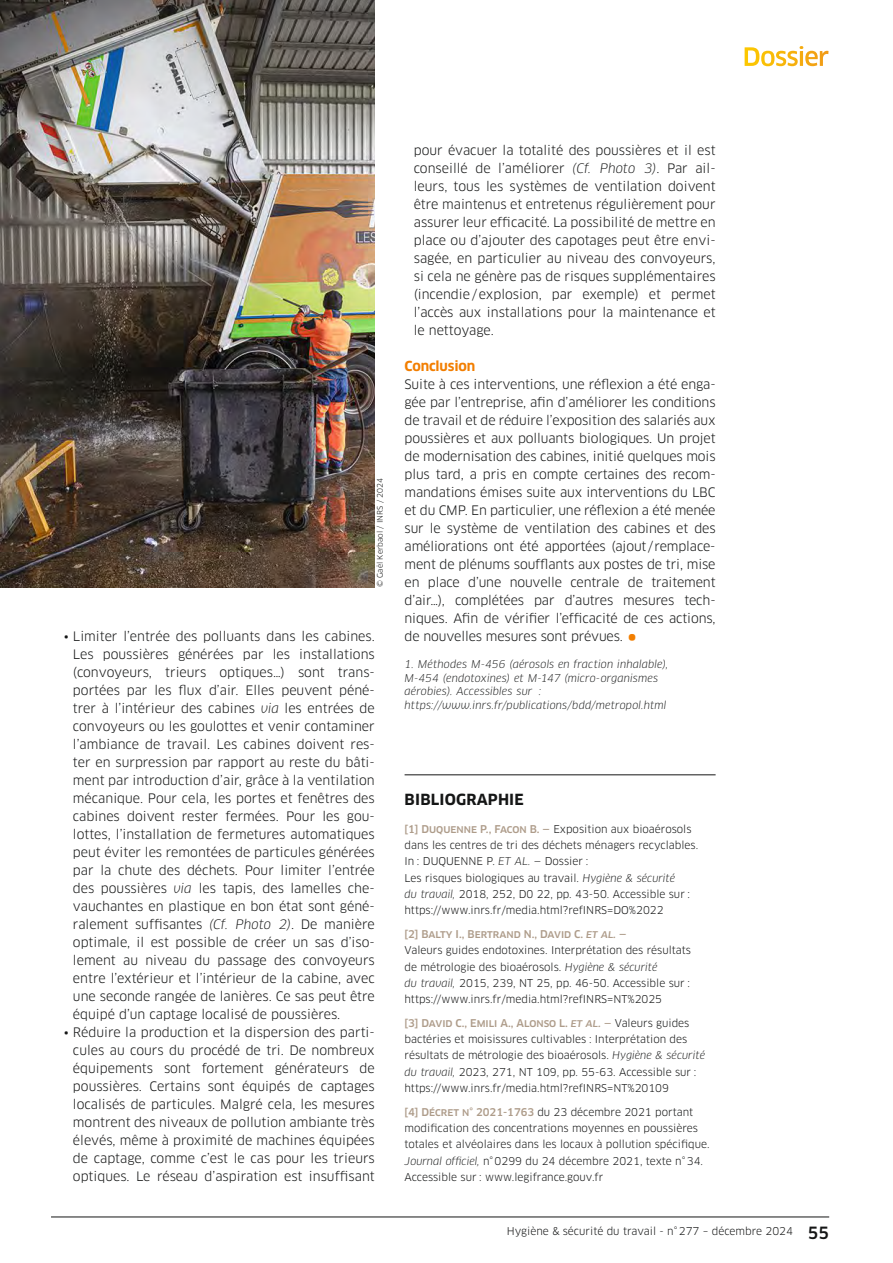
<style>
.page{position:relative;width:893px;height:1263px;background:#fff}
.page>*{position:absolute;margin:0;border:0;box-sizing:border-box;transform-origin:0 0}
.t1{font:700 15px "Clan OT";letter-spacing:.01em;color:#151616}
.t2{font:700 13.5px "Clan OT";letter-spacing:-.01em;color:#f27e00}
.t3{font:12.75px/18px "Clan OT";color:#151616;text-align:justify}
.t4{font:10.5px/16.4px "Clan OT";color:#151616}
.t5{font:italic 10.5px/13.5px "Clan OT";letter-spacing:.015em;color:#151616}
.t6{font:7.5px "Clan OT";color:#151616}
.s1{font-style:italic}
.s2{font-size:27px;color:#f27e00}
.s3{font-weight:500;color:#ae9c8a}
.s4{font-weight:500;font-style:italic;color:#ae9c8a}
.s5{font-weight:500;font-size:16.5px}
</style>
<div class="page">
<hr style="left:51px;top:1217px;width:778px;height:1px;background:#151616">
<svg style="left:745px;top:47px;width:14px;height:19px"></svg>
<svg style="left:761px;top:51px;width:25px;height:15px"></svg>
<svg style="left:787px;top:51px;width:11px;height:15px"></svg>
<svg style="left:800px;top:46px;width:3px;height:20px"></svg>
<svg style="left:805px;top:51px;width:23px;height:15px"></svg>
<img style="left:0;top:0;width:375px;height:587px">
<hr style="left:405px;top:774px;width:311px;height:1px;background:#151616">
<p class="t6" style="left:377px;top:587px;width:110px;rotate:-90deg">© Gaël Kerbaol / INRS / 2024</p>
<p class="t3" style="left:73px;top:628px;width:303px;text-indent:-9px">• Limiter l’entrée des polluants dans les cabines.<br>Les poussières générées par les installations (convoyeurs, trieurs optiques…) sont trans&shy;portées par les flux d’air. Elles peuvent péné&shy;trer à l’intérieur des cabines <span class="s1">via</span> les entrées de convoyeurs ou les goulottes et venir contaminer l’ambiance de travail. Les cabines doivent res&shy;ter en surpression par rapport au reste du bâti&shy;ment par introduction d’air, grâce à la ventilation mécanique. Pour cela, les portes et fenêtres des cabines doivent rester fermées. Pour les gou&shy;lottes, l’installation de fermetures automatiques peut éviter les remontées de particules générées par la chute des déchets. Pour limiter l’entrée des poussières <span class="s1">via</span> les tapis, des lamelles che&shy;vauchantes en plastique en bon état sont géné&shy;ralement suffisantes <span class="s1">(Cf. Photo 2)</span>. De manière optimale, il est possible de créer un sas d’iso&shy;lement au niveau du passage des convoyeurs entre l’extérieur et l’intérieur de la cabine, avec une seconde rangée de lanières. Ce sas peut être équipé d’un captage localisé de poussières.</p>
<p class="t3" style="left:73px;top:1024px;width:303px;text-indent:-9px">• Réduire la production et la dispersion des parti&shy;cules au cours du procédé de tri. De nombreux équipements sont fortement générateurs de poussières. Certains sont équipés de captages localisés de particules. Malgré cela, les mesures montrent des niveaux de pollution ambiante très élevés, même à proximité de machines équipées de captage, comme c’est le cas pour les trieurs optiques. Le réseau d’aspiration est insuffisant</p>
<p class="t3" style="left:414px;top:142px;width:303px">pour évacuer la totalité des poussières et il est conseillé de l’améliorer <span class="s1">(Cf. Photo 3)</span>. Par ail&shy;leurs, tous les systèmes de ventilation doivent être maintenus et entretenus régulièrement pour assurer leur efficacité. La possibilité de mettre en place ou d’ajouter des capotages peut être envi&shy;sagée, en particulier au niveau des convoyeurs, si cela ne génère pas de risques supplémentaires (incendie/explosion, par exemple) et permet l’accès aux installations pour la maintenance et le nettoyage.</p>
<p class="t2" style="left:405px;top:359px;width:72px">Conclusion</p>
<p class="t3" style="left:405px;top:376px;width:313px">Suite à ces interventions, une réflexion a été enga&shy;gée par l’entreprise, afin d’améliorer les conditions de travail et de réduire l’exposition des salariés aux poussières et aux polluants biologiques. Un projet de modernisation des cabines, initié quelques mois plus tard, a pris en compte certaines des recom&shy;mandations émises suite aux interventions du LBC et du CMP. En particulier, une réflexion a été menée sur le système de ventilation des cabines et des améliorations ont été apportées (ajout/remplace&shy;ment de plénums soufflants aux postes de tri, mise en place d’une nouvelle centrale de traitement d’air…), complétées par d’autres mesures tech&shy;niques. Afin de vérifier l’efficacité de ces actions, de nouvelles mesures sont prévues. <span class="s2">•</span></p>
<p class="t5" style="left:405px;top:658px;width:265px">1. Méthodes M-456 (aérosols en fraction inhalable), M-454 (endotoxines) et M-147 (micro-organismes aérobies). Accessibles sur : https://www.inrs.fr/publications/bdd/metropol.html</p>
<p class="t1" style="left:405px;top:791px;width:121px">BIBLIOGRAPHIE</p>
<p class="t4" style="left:405px;top:821px;width:295px"><span class="s3">[1] Duquenne P., Facon B. —</span> Exposition aux bioaérosols dans les centres de tri des déchets ménagers recyclables.<br>In : DUQUENNE P. <span class="s1">ET AL.</span> — Dossier :<br>Les risques biologiques au travail. <span class="s1">Hygiène &amp; sécurité<br>du travail,</span> 2018, 252, D0 22, pp. 43-50. Accessible sur : https://www.inrs.fr/media.html?refINRS=DO%2022</p>
<p class="t4" style="left:405px;top:926px;width:288px"><span class="s3">[2] Balty I., Bertrand N., David C.</span> <span class="s4">ET AL.</span> <span class="s3">—<br></span>Valeurs guides endotoxines. Interprétation des résultats de métrologie des bioaérosols. <span class="s1">Hygiène &amp; sécurité<br>du travail,</span> 2015, 239, NT 25, pp. 46-50. Accessible sur : https://www.inrs.fr/media.html?refINRS=NT%2025</p>
<p class="t4" style="left:405px;top:1015px;width:302px"><span class="s3">[3] David C., Emili A., Alonso L.</span> <span class="s4">ET AL. —</span> Valeurs guides bactéries et moisissures cultivables : Interprétation des résultats de métrologie des bioaérosols. <span class="s1">Hygiène &amp; sécurité du travail,</span> 2023, 271, NT 109, pp. 55-63. Accessible sur : https://www.inrs.fr/media.html?refINRS=NT%20109</p>
<p class="t4" style="left:405px;top:1104px;width:306px"><span class="s3">[4] Décret n° 2021-1763</span> du 23 décembre 2021 portant modification des concentrations moyennes en poussières totales et alvéolaires dans les locaux à pollution spécifique.<br><span class="s1">Journal officiel,</span> n°0299 du 24 décembre 2021, texte n°34.<br>Accessible sur : www.legifrance.gouv.fr</p>
<p class="t4" style="left:507px;top:1224px;width:324px">Hygiène &amp; sécurité du travail - n°277 – décembre 2024 <span class="s5">55</span></p>
</div>
